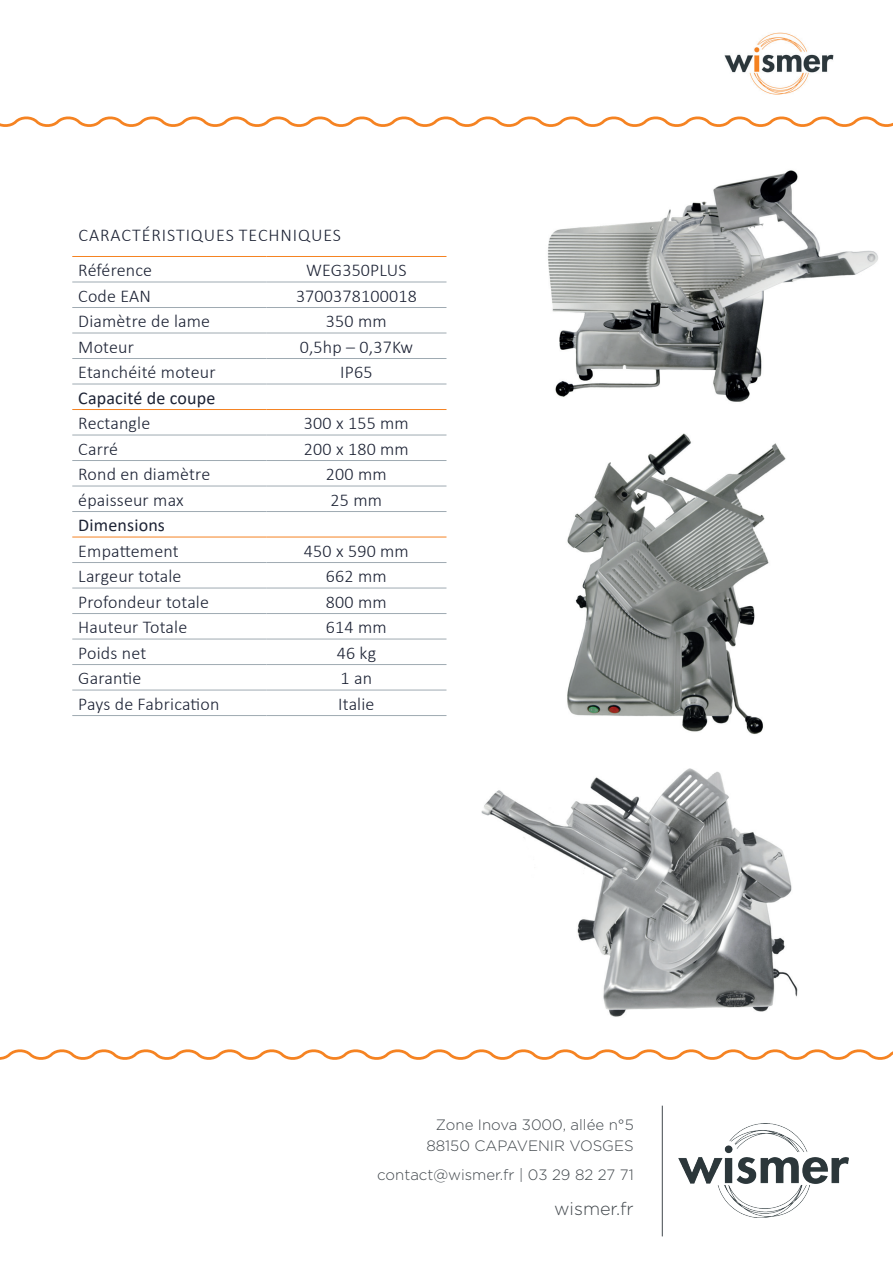
<style>
.page{position:relative;width:893px;height:1263px;background:#fff}
.page>*{position:absolute;margin:0;border:0;box-sizing:border-box;transform-origin:0 0}
.t1{font:300 18px "Calibri";letter-spacing:.01em;color:#1c2234}
.t2{font:300 18px/35.4px "Calibri";letter-spacing:.05em;color:#1c2234}
.t3{font:18px "Calibri";letter-spacing:.01em;color:#1c2234}
.t4{font:300 18px "Gotham";color:#42484d}
.t5{font:300 15px/20.7px "Gotham";color:#42484d;text-align:right}
</style>
<div class="page">
<img style="left:725px;top:33px;width:108px;height:61px">
<svg style="left:0;top:116px;width:893px;height:11px"></svg>
<img style="left:547px;top:170px;width:331px;height:232px">
<img style="left:481px;top:768px;width:317px;height:249px">
<img style="left:567px;top:433px;width:219px;height:302px">
<hr style="left:72px;top:282px;width:194px;height:1px;background:#9faab2">
<hr style="left:266px;top:282px;width:180px;height:1px;background:#9faab2">
<hr style="left:72px;top:307px;width:194px;height:1px;background:#9faab2">
<hr style="left:266px;top:307px;width:180px;height:1px;background:#9faab2">
<hr style="left:72px;top:333px;width:194px;height:1px;background:#9faab2">
<hr style="left:266px;top:333px;width:180px;height:1px;background:#9faab2">
<hr style="left:72px;top:358px;width:194px;height:1px;background:#9faab2">
<hr style="left:266px;top:358px;width:180px;height:1px;background:#9faab2">
<hr style="left:72px;top:384px;width:194px;height:1px;background:#9faab2">
<hr style="left:266px;top:384px;width:180px;height:1px;background:#9faab2">
<hr style="left:72px;top:435px;width:194px;height:1px;background:#9faab2">
<hr style="left:266px;top:435px;width:180px;height:1px;background:#9faab2">
<hr style="left:72px;top:460px;width:194px;height:1px;background:#9faab2">
<hr style="left:266px;top:460px;width:180px;height:1px;background:#9faab2">
<hr style="left:72px;top:486px;width:194px;height:1px;background:#9faab2">
<hr style="left:266px;top:486px;width:180px;height:1px;background:#9faab2">
<hr style="left:72px;top:511px;width:194px;height:1px;background:#9faab2">
<hr style="left:266px;top:511px;width:180px;height:1px;background:#9faab2">
<hr style="left:72px;top:562px;width:194px;height:1px;background:#9faab2">
<hr style="left:266px;top:562px;width:180px;height:1px;background:#9faab2">
<hr style="left:72px;top:588px;width:194px;height:1px;background:#9faab2">
<hr style="left:266px;top:588px;width:180px;height:1px;background:#9faab2">
<hr style="left:72px;top:613px;width:194px;height:1px;background:#9faab2">
<hr style="left:266px;top:613px;width:180px;height:1px;background:#9faab2">
<hr style="left:72px;top:639px;width:194px;height:1px;background:#9faab2">
<hr style="left:266px;top:639px;width:180px;height:1px;background:#9faab2">
<hr style="left:72px;top:664px;width:194px;height:1px;background:#9faab2">
<hr style="left:266px;top:664px;width:180px;height:1px;background:#9faab2">
<hr style="left:72px;top:690px;width:194px;height:1px;background:#9faab2">
<hr style="left:266px;top:690px;width:180px;height:1px;background:#9faab2">
<hr style="left:72px;top:715px;width:194px;height:1px;background:#9faab2">
<hr style="left:266px;top:715px;width:180px;height:1px;background:#9faab2">
<hr style="left:72px;top:409px;width:194px;height:1px;background:#f58322">
<hr style="left:266px;top:409px;width:180px;height:1px;background:#f58322">
<hr style="left:72px;top:537px;width:194px;height:1px;background:#f58322">
<hr style="left:266px;top:537px;width:180px;height:1px;background:#f58322">
<hr style="left:72px;top:256px;width:194px;height:1px;background:#f58322">
<hr style="left:266px;top:256px;width:180px;height:1px;background:#f58322">
<img style="left:679px;top:1123px;width:169px;height:94px">
<hr style="left:662px;top:1106px;width:1px;height:130px;background:#42484d">
<svg style="left:0;top:1049px;width:893px;height:11px"></svg>
<p class="t2" style="left:78px;top:217px;width:264px">CARACTÉRISTIQUES TECHNIQUES<br>Référence</p>
<p class="t1" style="left:306px;top:259px;width:102px">WEG350PLUS</p>
<p class="t1" style="left:78px;top:284px;width:74px">Code EAN</p>
<p class="t1" style="left:296px;top:284px;width:122px">3700378100018</p>
<p class="t1" style="left:78px;top:310px;width:133px">Diamètre de lame</p>
<p class="t1" style="left:326px;top:310px;width:62px">350 mm</p>
<p class="t1" style="left:78px;top:335px;width:57px">Moteur</p>
<p class="t1" style="left:300px;top:335px;width:115px">0,5hp – 0,37Kw</p>
<p class="t1" style="left:78px;top:361px;width:139px">Etanchéité moteur</p>
<p class="t1" style="left:340px;top:361px;width:34px">IP65</p>
<p class="t3" style="left:78px;top:385px;width:139px">Capacité de coupe</p>
<p class="t1" style="left:78px;top:412px;width:74px">Rectangle</p>
<p class="t1" style="left:304px;top:412px;width:106px">300 x 155 mm</p>
<p class="t1" style="left:78px;top:437px;width:41px">Carré</p>
<p class="t1" style="left:304px;top:437px;width:106px">200 x 180 mm</p>
<p class="t1" style="left:78px;top:463px;width:133px">Rond en diamètre</p>
<p class="t1" style="left:326px;top:463px;width:62px">200 mm</p>
<p class="t1" style="left:78px;top:488px;width:107px">épaisseur max</p>
<p class="t1" style="left:331px;top:488px;width:53px">25 mm</p>
<p class="t3" style="left:78px;top:513px;width:88px">Dimensions</p>
<p class="t1" style="left:78px;top:539px;width:102px">Empattement</p>
<p class="t1" style="left:304px;top:539px;width:106px">450 x 590 mm</p>
<p class="t1" style="left:78px;top:565px;width:105px">Largeur totale</p>
<p class="t1" style="left:326px;top:565px;width:62px">662 mm</p>
<p class="t1" style="left:78px;top:590px;width:132px">Profondeur totale</p>
<p class="t1" style="left:326px;top:590px;width:62px">800 mm</p>
<p class="t1" style="left:78px;top:616px;width:111px">Hauteur Totale</p>
<p class="t1" style="left:326px;top:616px;width:62px">614 mm</p>
<p class="t1" style="left:78px;top:641px;width:70px">Poids net</p>
<p class="t1" style="left:337px;top:641px;width:41px">46 kg</p>
<p class="t1" style="left:78px;top:667px;width:64px">Garantie</p>
<p class="t1" style="left:341px;top:667px;width:33px">1 an</p>
<p class="t1" style="left:78px;top:692px;width:143px">Pays de Fabrication</p>
<p class="t1" style="left:338px;top:692px;width:38px">Italie</p>
<p class="t5" style="left:426px;top:1114px;width:209px">Zone Inova 3000, allée n°5<br>88150 CAPAVENIR VOSGES</p>
<p class="t5" style="left:377px;top:1164px;width:258px">contact@wismer.fr | 03 29 82 27 71</p>
<p class="t4" style="left:554px;top:1197px;width:81px">wismer.fr</p>
</div>
